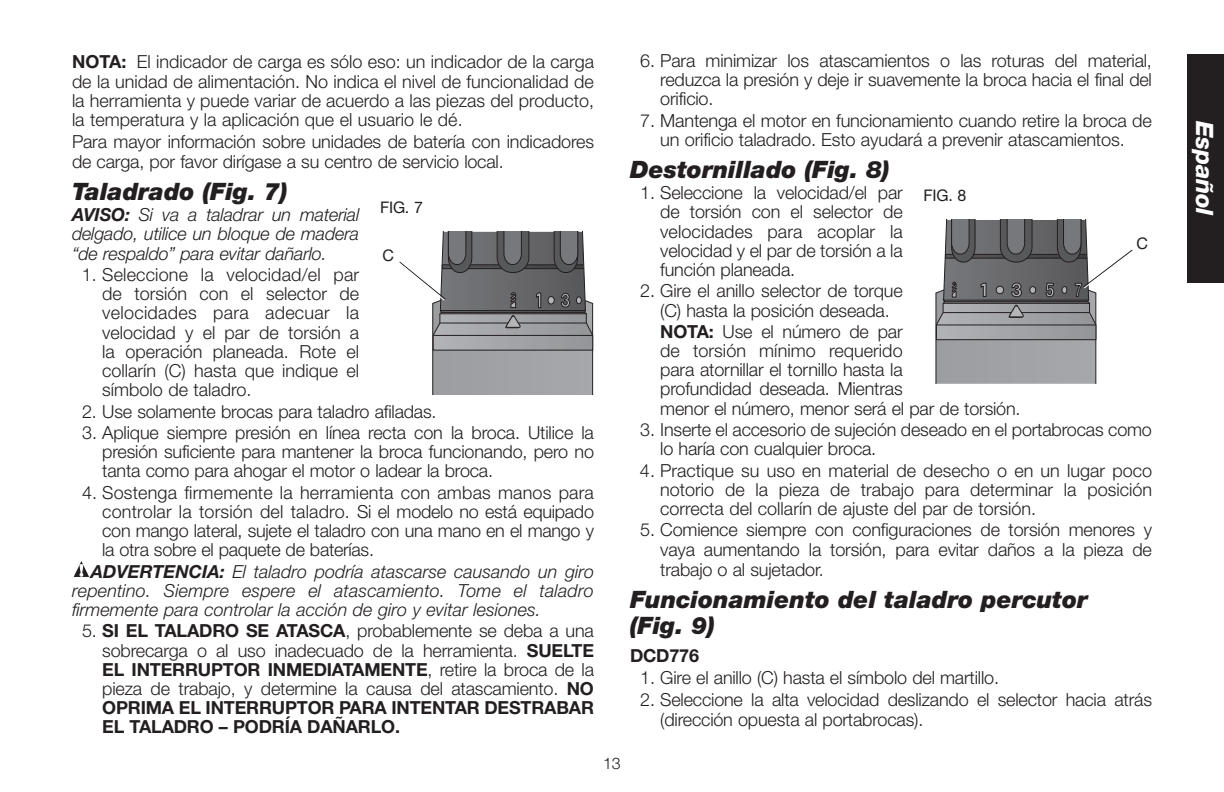
<style>
.page{position:relative;width:1224px;height:792px;background:#fff}
.page>*{position:absolute;margin:0;border:0;box-sizing:border-box;transform-origin:0 0}
._01-Headline{font:italic 900 24px/26px "Helvetica Neue LT Std";color:#231f20}
.t1{font:italic 800 24px "Helvetica Neue LT Std";letter-spacing:-.02em;color:#fff}
._04-BodyList{font:300 18px/19.2px "Helvetica Neue LT Std";letter-spacing:-.01em;color:#231f20;text-align:justify}
._03-BodyText{font:300 18px/19.2px "Helvetica Neue LT Std";letter-spacing:-.01em;color:#231f20;text-align:justify}
._10-Warning_Caution{font:italic 300 18px/19.2px "Helvetica Neue LT Std";letter-spacing:-.01em;color:#231f20}
._02-Subhead{font:700 18px "Helvetica Neue LT Std";letter-spacing:-.01em;color:#231f20}
._05-Callout{font:16px "Helvetica Neue LT Std";letter-spacing:-.01em;color:#231f20}
.t2{font:300 16px "Helvetica Neue LT Std";color:#231f20}
.s1{font-weight:700}
</style>
<div class="page">
<div style="left:1187px;top:54px;width:37px;height:228px;background:#231f20"></div>
<svg style="left:399px;top:232px;width:194px;height:163px"></svg>
<svg style="left:74px;top:561px;width:15px;height:16px"></svg>
<svg style="left:935px;top:220px;width:198px;height:164px"></svg>
<p class="_03-BodyText" style="left:72px;top:52px;width:524px"><span class="s1">NOTA:</span> El indicador de carga es sólo eso: un indicador de la carga de la unidad de alimentación. No indica el nivel de funcionalidad de la herramienta y puede variar de acuerdo a las piezas del producto, la temperatura y la aplicación que el usuario le dé.</p>
<p class="_03-BodyText" style="left:72px;top:131px;width:524px;line-height:20px">Para mayor información sobre unidades de batería con indicadores de carga, por favor dirígase a su centro de servicio local.</p>
<p class="_01-Headline" style="left:72px;top:178px;width:217px">Taladrado (Fig. 7)</p>
<p class="_10-Warning_Caution" style="left:72px;top:205px;width:289px"><span class="s1">AVISO:</span> Si va a taladrar un material</p>
<p class="_05-Callout" style="left:380px;top:197px;width:44px">FIG. 7</p>
<p class="_05-Callout" style="left:382px;top:246px;width:13px">C</p>
<p class="_10-Warning_Caution" style="left:72px;top:224px;width:289px">delgado, utilice un bloque de madera “de respaldo” para evitar dañarlo.</p>
<p class="_04-BodyList" style="left:102px;top:265px;width:259px;text-indent:-20px">1. Seleccione la velocidad/el par de torsión con el selector de velocidades para adecuar la velocidad y el par de torsión a la operación planeada. Rote el collarín (C) hasta que indique el símbolo de taladro.</p>
<p class="_04-BodyList" style="left:82px;top:401px;width:356px">2. Use solamente brocas para taladro afiladas.</p>
<p class="_04-BodyList" style="left:102px;top:423px;width:493px;text-indent:-20px">3. Aplique siempre presión en línea recta con la broca. Utilice la presión suficiente para mantener la broca funcionando, pero no tanta como para ahogar el motor o ladear la broca.</p>
<p class="_04-BodyList" style="left:102px;top:482px;width:493px;text-indent:-20px">4. Sostenga firmemente la herramienta con ambas manos para controlar la torsión del taladro. Si el modelo no está equipado con mango lateral, sujete el taladro con una mano en el mango y la otra sobre el paquete de baterías.</p>
<p class="_10-Warning_Caution" style="left:72px;top:561px;width:524px;text-align:justify;text-indent:19px"><span class="s1">ADVERTENCIA:</span> El taladro podría atascarse causando un giro repentino. Siempre espere el atascamiento. Tome el taladro firmemente para controlar la acción de giro y evitar lesiones.</p>
<p class="_04-BodyList" style="left:102px;top:621px;width:493px;text-indent:-20px">5. <span class="s1">SI EL TALADRO SE ATASCA</span>, probablemente se deba a una sobrecarga o al uso inadecuado de la herramienta. <span class="s1">SUELTE EL INTERRUPTOR INMEDIATAMENTE</span>, retire la broca de la pieza de trabajo, y determine la causa del atascamiento. <span class="s1">NO OPRIMA EL INTERRUPTOR PARA INTENTAR DESTRABAR EL TALADRO – PODRÍA DAÑARLO.</span></p>
<p class="_04-BodyList" style="left:660px;top:50px;width:493px;text-indent:-20px">6. Para minimizar los atascamientos o las roturas del material, reduzca la presión y deje ir suavemente la broca hacia el final del orificio.</p>
<p class="_04-BodyList" style="left:640px;top:110px;width:513px;text-align:center">7. Mantenga el motor en funcionamiento cuando retire la broca de un orificio taladrado. Esto ayudará a prevenir atascamientos.</p>
<p class="_01-Headline" style="left:630px;top:156px;width:261px">Destornillado (Fig. 8)</p>
<p class="_04-BodyList" style="left:640px;top:183px;width:264px">1. Seleccione la velocidad/el par</p>
<p class="_05-Callout" style="left:923px;top:185px;width:44px">FIG. 8</p>
<p class="_05-Callout" style="left:1137px;top:234px;width:13px">C</p>
<p class="_04-BodyList" style="left:660px;top:202px;width:244px">de torsión con el selector de velocidades para acoplar la velocidad y el par de torsión a la función planeada.</p>
<p class="_04-BodyList" style="left:640px;top:281px;width:264px;text-align:center">2. Gire el anillo selector de torque (C) hasta la posición deseada.</p>
<p class="_04-BodyList" style="left:660px;top:322px;width:362px;text-align:left"><span class="s1">NOTA:</span> Use el número de par<br>de torsión mínimo requerido<br>para atornillar el tornillo hasta la<br>profundidad deseada. Mientras<br>menor el número, menor será el par de torsión.</p>
<p class="_04-BodyList" style="left:660px;top:420px;width:493px;text-indent:-20px">3. Inserte el accesorio de sujeción deseado en el portabrocas como lo haría con cualquier broca.</p>
<p class="_04-BodyList" style="left:660px;top:460px;width:493px;text-indent:-20px">4. Practique su uso en material de desecho o en un lugar poco notorio de la pieza de trabajo para determinar la posición correcta del collarín de ajuste del par de torsión.</p>
<p class="_04-BodyList" style="left:660px;top:520px;width:493px;text-indent:-20px">5. Comience siempre con configuraciones de torsión menores y vaya aumentando la torsión, para evitar daños a la pieza de trabajo o al sujetador.</p>
<p class="_01-Headline" style="left:630px;top:586px;width:459px">Funcionamiento del taladro percutor (Fig. 9)</p>
<p class="_02-Subhead" style="left:630px;top:644px;width:71px">DCD776</p>
<p class="_04-BodyList" style="left:640px;top:667px;width:360px">1. Gire el anillo (C) hasta el símbolo del martillo.</p>
<p class="_04-BodyList" style="left:660px;top:689px;width:493px;line-height:20px;text-indent:-20px">2. Seleccione la alta velocidad deslizando el selector hacia atrás (dirección opuesta al portabrocas).</p>
<p class="t2" style="left:603px;top:754px;width:19px">13</p>
<h1 class="t1" style="left:1219px;top:121px;width:96px;rotate:90deg">Español</h1>
</div>
